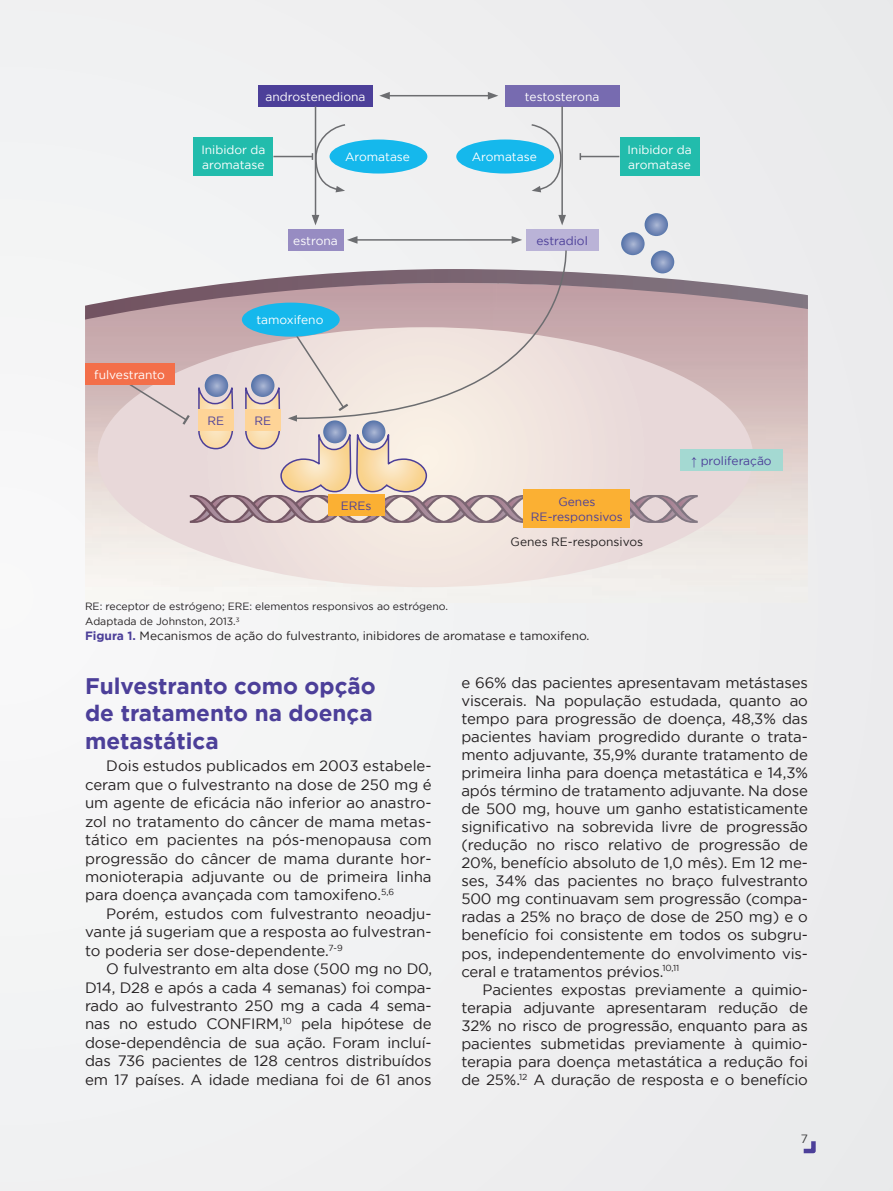
<style>
.page{position:relative;width:893px;height:1191px;background:#f0f0f1}
.page>*{position:absolute;margin:0;border:0;box-sizing:border-box;transform-origin:0 0}
.t1{font:700 22.5px/27.5px "Gotham";color:#4c3f99}
.t2{font:15px/18px "Gotham";letter-spacing:-.01em;color:#231f20;text-align:justify}
.t3{font:12px/15px "Gotham";color:#fff}
.t4{font:12px "Gotham";color:#231f20}
.t5{font:12px/15px "Gotham";color:#4c3f99;text-align:center}
.t6{font:12px "Gotham";color:#3e3e3f}
.t7{font:10.5px/15px "Gotham";color:#231f20}
.s1{font-family:"Arial"}
.s2{font-weight:700;color:#4c3f99}
</style>
<div class="page">
<svg style="left:799px;top:1136px;width:19px;height:19px"></svg>
<img style="left:85px;top:320px;width:723px;height:283px">
<svg style="left:98px;top:327px;width:655px;height:260px;background:#e9dcda"></svg>
<svg style="left:85px;top:269px;width:723px;height:51px"></svg>
<div style="left:258px;top:85px;width:115px;height:21px;background:#4c3f99"></div>
<div style="left:193px;top:137px;width:80px;height:39px;background:#22bcac"></div>
<div style="left:288px;top:229px;width:55px;height:21px;background:#978cc2"></div>
<div style="left:526px;top:229px;width:72px;height:21px;background:#bab3d7"></div>
<div style="left:620px;top:137px;width:79px;height:39px;background:#22bcac"></div>
<div style="left:505px;top:85px;width:115px;height:21px;background:#776bb0"></div>
<div style="left:524px;top:490px;width:106px;height:38px;background:#fbb033"></div>
<div style="left:680px;top:449px;width:102px;height:21px;background:#a4d9d2"></div>
<div style="left:330px;top:139px;width:97px;height:34px;background:#15b8ec;border-radius:50%"></div>
<div style="left:456px;top:139px;width:98px;height:34px;background:#15b8ec;border-radius:50%"></div>
<hr style="left:561px;top:106px;width:2px;height:111px;background:#6c6d70">
<svg style="left:558px;top:215px;width:8px;height:10px"></svg>
<hr style="left:315px;top:106px;width:1px;height:111px;background:#6c6d70">
<svg style="left:312px;top:215px;width:7px;height:10px"></svg>
<hr style="left:387px;top:95px;width:103px;height:1px;background:#6c6d70">
<svg style="left:488px;top:92px;width:10px;height:7px"></svg>
<svg style="left:379px;top:92px;width:11px;height:7px"></svg>
<hr style="left:355px;top:239px;width:159px;height:2px;background:#6c6d70">
<svg style="left:512px;top:236px;width:10px;height:8px"></svg>
<svg style="left:347px;top:236px;width:10px;height:8px"></svg>
<hr style="left:273px;top:156px;width:39px;height:1px;background:#6c6d70">
<hr style="left:580px;top:156px;width:39px;height:1px;background:#6c6d70">
<svg style="left:312px;top:123px;width:35px;height:69px"></svg>
<svg style="left:530px;top:123px;width:32px;height:69px"></svg>
<div style="left:85px;top:363px;width:89px;height:22px;background:#f36f4a"></div>
<svg style="left:645px;top:213px;width:23px;height:23px"></svg>
<svg style="left:621px;top:232px;width:24px;height:23px"></svg>
<svg style="left:651px;top:250px;width:23px;height:23px"></svg>
<svg style="left:293px;top:249px;width:280px;height:85px"></svg>
<svg style="left:125px;top:334px;width:573px;height:189px;background:#e4d0c6"></svg>
<div style="left:242px;top:302px;width:98px;height:35px;background:#15b8ec;border-radius:50%"></div>
<p class="t3" style="left:94px;top:367px;width:72px">fulvestranto</p>
<p class="t3" style="left:265px;top:88px;width:101px">androstenediona</p>
<p class="t3" style="left:525px;top:88px;width:76px">testosterona</p>
<p class="t3" style="left:201px;top:142px;width:66px">Inibidor da aromatase</p>
<p class="t3" style="left:345px;top:149px;width:67px">Aromatase</p>
<p class="t3" style="left:472px;top:149px;width:67px">Aromatase</p>
<p class="t3" style="left:293px;top:233px;width:46px">estrona</p>
<p class="t5" style="left:536px;top:233px;width:53px">estradiol</p>
<p class="t3" style="left:256px;top:312px;width:69px">tamoxifeno</p>
<p class="t3" style="left:627px;top:142px;width:66px">Inibidor da aromatase</p>
<p class="t5" style="left:207px;top:413px;width:18px">RE</p>
<p class="t5" style="left:254px;top:413px;width:18px">RE</p>
<p class="t5" style="left:691px;top:453px;width:82px"><span class="s1">↑</span> proliferação</p>
<p class="t5" style="left:341px;top:498px;width:32px">EREs</p>
<p class="t5" style="left:531px;top:494px;width:93px">Genes<br>RE-responsivos</p>
<p class="t4" style="left:511px;top:533px;width:134px">Genes RE-responsivos</p>
<p class="t7" style="left:85px;top:599px;width:365px">RE: receptor de estrógeno; ERE: elementos responsivos ao estrógeno.<br>Adaptada de Johnston, 2013.<sup>3</sup></p>
<p class="t4" style="left:85px;top:628px;width:506px"><span class="s2">Fi gura 1.</span> Mecanismos de ação do fulvestranto, inibidores de aromatase e tamoxifeno.</p>
<h1 class="t1" style="left:85px;top:672px;width:292px">Fulvestranto como opção de tratamento na doença metastática</h1>
<p class="t2" style="left:85px;top:756px;width:348px;line-height:18.5px;text-indent:21px">Dois estudos publicados em 2003 estabele&shy;ceram que o fulvestranto na dose de 250 mg é um agente de eficácia não inferior ao anastro&shy;zol no tratamento do câncer de mama metas&shy;tático em pacientes na pós-menopausa com progressão do câncer de mama durante hor&shy;monioterapia adjuvante ou de primeira linha para doença avançada com tamoxifeno.<sup>5,6</sup></p>
<p class="t2" style="left:85px;top:904px;width:348px;line-height:18.5px;text-indent:21px">Porém, estudos com fulvestranto neoadju&shy;vante já sugeriam que a resposta ao fulvestran&shy;to poderia ser dose-dependente.<sup>7-9</sup></p>
<p class="t2" style="left:85px;top:959px;width:349px;line-height:18.5px;text-indent:21px">O fulvestranto em alta dose (500 mg no D0, D14, D28 e após a cada 4 semanas) foi compa&shy;rado ao fulvestranto 250 mg a cada 4 sema&shy;nas no estudo CONFIRM,<sup>10</sup> pela hipótese de dose-dependência de sua ação. Foram incluí&shy;das 736 pacientes de 128 centros distribuídos em 17 países. A idade mediana foi de 61 anos</p>
<p class="t2" style="left:461px;top:673px;width:348px">e 66% das pacientes apresentavam metástases viscerais. Na população estudada, quanto ao tempo para progressão de doença, 48,3% das pacientes haviam progredido durante o trata&shy;mento adjuvante, 35,9% durante tratamento de primeira linha para doença metastática e 14,3% após término de tratamento adjuvante. Na dose de 500 mg, houve um ganho estatisticamente significativo na sobrevida livre de progressão (redução no risco relativo de progressão de 20%, benefício absoluto de 1,0 mês). Em 12 me&shy;ses, 34% das pacientes no braço fulvestranto 500 mg continuavam sem progressão (compa&shy;radas a 25% no braço de dose de 250 mg) e o benefício foi consistente em todos os subgru&shy;pos, independentemente do envolvimento vis&shy;ceral e tratamentos prévios.<sup>10,11</sup></p>
<p class="t2" style="left:461px;top:980px;width:348px;text-indent:21px">Pacientes expostas previamente a quimio&shy;terapia adjuvante apresentaram redução de 32% no risco de progressão, enquanto para as pacientes submetidas previamente à quimio&shy;terapia para doença metastática a redução foi de 25%.<sup>12</sup> A duração de resposta e o benefício</p>
<p class="t6" style="left:801px;top:1130px;width:9px">7</p>
</div>
